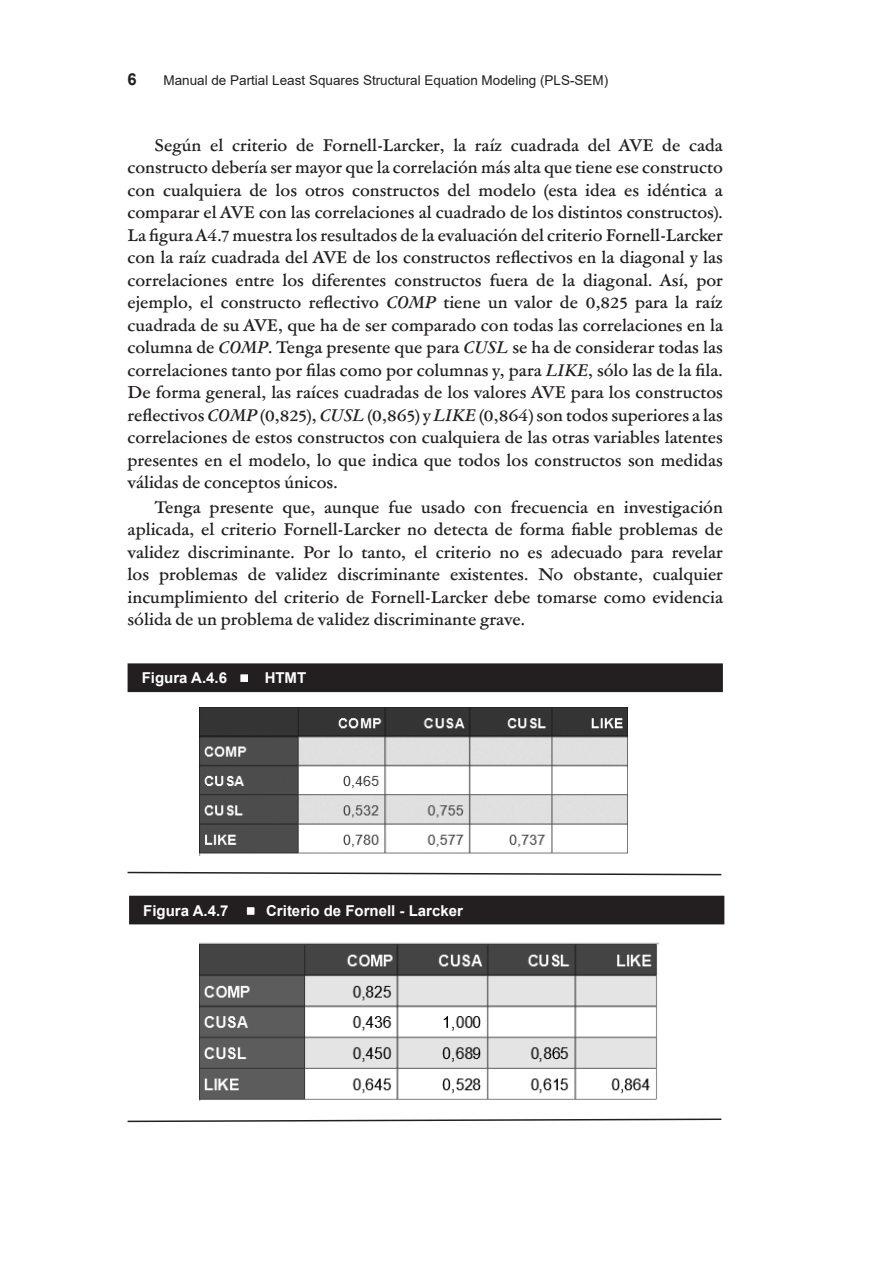
<style>
.page{position:relative;width:893px;height:1263px;background:#fff}
.page>*{position:absolute;margin:0;border:0;box-sizing:border-box;transform-origin:0 0}
.TEXT_IND{font:500 16.5px/22.5px "Garamond ATF Text";color:#231f20;text-align:justify}
.t1{font:700 16.5px "Arial";color:#231f20}
.t2{font:700 15px "Arial";color:#fff}
.t3{font:13.5px "Arial";color:#231f20}
.s1{font-style:italic}
</style>
<div class="page">
<div style="left:128px;top:664px;width:594px;height:27px;background:#231f20"></div>
<div style="left:128px;top:663px;width:595px;height:29px;border:2px solid #231f20"></div>
<div style="left:240px;top:674px;width:9px;height:9px;background:#fff"></div>
<div style="left:239px;top:673px;width:10px;height:10px;border:2px solid #231f20"></div>
<img style="left:200px;top:708px;width:428px;height:147px">
<svg style="left:127px;top:871px;width:595px;height:5px"></svg>
<div style="left:130px;top:896px;width:594px;height:28px;background:#231f20"></div>
<div style="left:246px;top:906px;width:9px;height:9px;background:#fff"></div>
<div style="left:245px;top:906px;width:11px;height:10px;border:2px solid #231f20"></div>
<img style="left:200px;top:943px;width:459px;height:157px">
<svg style="left:127px;top:1118px;width:595px;height:5px"></svg>
<p class="t1" style="left:128px;top:68px;width:11px">6</p>
<p class="t3" style="left:163px;top:71px;width:446px">Manual de Partial Least Squares Structural Equation Modeling (PLS-SEM)</p>
<p class="TEXT_IND" style="left:128px;top:133px;width:597px;text-indent:27px">Según el criterio de Fornell-Larcker, la raíz cuadrada del AVE de cada constructo debería ser mayor que la correlación más alta que tiene ese constructo con cualquiera de los otros constructos del modelo (esta idea es idéntica a comparar el AVE con las correlaciones al cuadrado de los distintos constructos).<br>La figura A4.7 muestra los resultados de la evaluación del criterio Fornell-Larcker con la raíz cuadrada del AVE de los constructos reflectivos en la diagonal y las correlaciones entre los diferentes constructos fuera de la diagonal. Así, por ejemplo, el constructo reflectivo <span class="s1">COMP</span> tiene un valor de 0,825 para la raíz cuadrada de su AVE, que ha de ser comparado con todas las correlaciones en la columna de <span class="s1">COMP</span>. Tenga presente que para <span class="s1">CUSL</span> se ha de considerar todas las correlaciones tanto por filas como por columnas y, para <span class="s1">LIKE</span>, sólo las de la fila.<br>De forma general, las raíces cuadradas de los valores AVE para los constructos reflectivos <span class="s1">COMP</span> (0,825), <span class="s1">CUSL</span> (0,865) y <span class="s1">LIKE</span> (0,864) son todos superiores a las correlaciones de estos constructos con cualquiera de las otras variables latentes presentes en el modelo, lo que indica que todos los constructos son medidas válidas de conceptos únicos.</p>
<p class="TEXT_IND" style="left:128px;top:495px;width:597px;text-indent:27px">Tenga presente que, aunque fue usado con frecuencia en investigación aplicada, el criterio Fornell-Larcker no detecta de forma fiable problemas de validez discriminante. Por lo tanto, el criterio no es adecuado para revelar los problemas de validez discriminante existentes. No obstante, cualquier incumplimiento del criterio de Fornell-Larcker debe tomarse como evidencia sólida de un problema de validez discriminante grave.</p>
<p class="t2" style="left:142px;top:667px;width:87px">Figura A.4.6</p>
<p class="t2" style="left:265px;top:667px;width:43px">HTMT</p>
<p class="t2" style="left:143px;top:900px;width:87px">Figura A.4.7</p>
<p class="t2" style="left:266px;top:900px;width:198px">Criterio de Fornell - Larcker</p>
</div>
